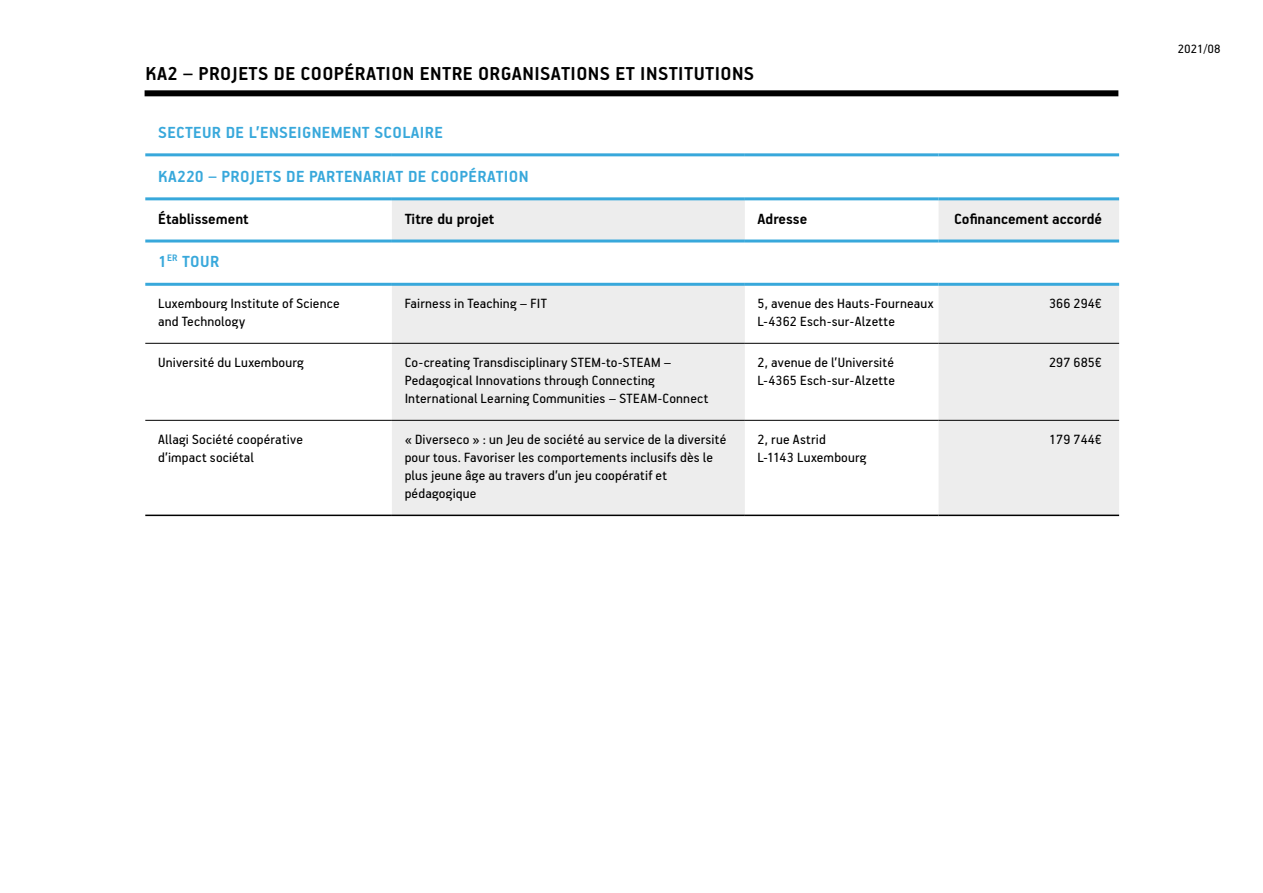
<style>
.page{position:relative;width:1263px;height:893px;background:#fff}
.page>*{position:absolute;margin:0;border:0;box-sizing:border-box;transform-origin:0 0}
.t1{font:700 21px "PF Handbook Pro";letter-spacing:.02em;color:#000}
.t2{font:700 18px "PF Handbook Pro";letter-spacing:.02em;color:#38a8db}
.t3{font:700 16.5px "PF Handbook Pro";color:#000}
.t4{font:15px/18px "PF Handbook Pro";letter-spacing:.01em;color:#000}
.t5{font:13.5px "PF Handbook Pro";color:#000}
</style>
<div class="page">
<svg style="left:392px;top:200px;width:727px;height:315px;background:#eee"></svg>
<svg style="left:745px;top:200px;width:193px;height:315px"></svg>
<hr style="left:145px;top:153px;width:247px;height:3px;background:#38a8db">
<hr style="left:392px;top:153px;width:353px;height:3px;background:#38a8db">
<hr style="left:745px;top:153px;width:193px;height:3px;background:#38a8db">
<hr style="left:938px;top:153px;width:181px;height:3px;background:#38a8db">
<hr style="left:145px;top:515px;width:247px;height:1px;background:#000">
<hr style="left:392px;top:515px;width:353px;height:1px;background:#000">
<hr style="left:745px;top:515px;width:193px;height:1px;background:#000">
<hr style="left:938px;top:515px;width:181px;height:1px;background:#000">
<hr style="left:145px;top:197px;width:247px;height:3px;background:#38a8db">
<hr style="left:392px;top:197px;width:353px;height:3px;background:#38a8db">
<hr style="left:745px;top:197px;width:193px;height:3px;background:#38a8db">
<hr style="left:938px;top:197px;width:181px;height:3px;background:#38a8db">
<hr style="left:145px;top:343px;width:247px;height:1px;background:#000">
<hr style="left:392px;top:343px;width:353px;height:1px;background:#000">
<hr style="left:745px;top:343px;width:193px;height:1px;background:#000">
<hr style="left:938px;top:343px;width:181px;height:1px;background:#000">
<hr style="left:145px;top:420px;width:247px;height:1px;background:#000">
<hr style="left:392px;top:420px;width:353px;height:1px;background:#000">
<hr style="left:745px;top:420px;width:193px;height:1px;background:#000">
<hr style="left:938px;top:420px;width:181px;height:1px;background:#000">
<hr style="left:145px;top:239px;width:247px;height:3px;background:#38a8db">
<hr style="left:392px;top:239px;width:353px;height:3px;background:#38a8db">
<hr style="left:745px;top:239px;width:193px;height:3px;background:#38a8db">
<hr style="left:938px;top:239px;width:181px;height:3px;background:#38a8db">
<hr style="left:145px;top:283px;width:247px;height:3px;background:#38a8db">
<hr style="left:392px;top:283px;width:353px;height:3px;background:#38a8db">
<hr style="left:745px;top:283px;width:193px;height:3px;background:#38a8db">
<hr style="left:938px;top:283px;width:181px;height:3px;background:#38a8db">
<div style="left:145px;top:90px;width:973px;height:6px;background:#000"></div>
<p class="t1" style="left:145px;top:61px;width:610px">KA2 – PROJETS DE COOPÉRATION ENTRE ORGANISATIONS ET INSTITUTIONS</p>
<p class="t2" style="left:158px;top:121px;width:286px">SECTEUR DE L’ENSEIGNEMENT SCOLAIRE</p>
<p class="t2" style="left:158px;top:165px;width:372px">KA220 – PROJETS DE PARTENARIAT DE COOPÉRATION</p>
<p class="t3" style="left:158px;top:209px;width:92px">Établissement</p>
<p class="t3" style="left:405px;top:209px;width:91px">Titre du projet</p>
<p class="t3" style="left:758px;top:209px;width:51px">Adresse</p>
<p class="t3" style="left:954px;top:209px;width:149px">Cofinancement accordé</p>
<p class="t2" style="left:158px;top:251px;width:63px">1<sup>ER</sup> TOUR</p>
<p class="t4" style="left:158px;top:294px;width:183px">Luxembourg Institute of Science and Technology</p>
<p class="t4" style="left:405px;top:294px;width:144px">Fairness in Teaching – FIT</p>
<p class="t4" style="left:758px;top:294px;width:177px">5, avenue des Hauts-Fourneaux</p>
<p class="t4" style="left:1049px;top:294px;width:55px">366 294€</p>
<p class="t4" style="left:758px;top:312px;width:139px">L-4362 Esch-sur-Alzette</p>
<p class="t4" style="left:158px;top:353px;width:147px">Université du Luxembourg</p>
<p class="t4" style="left:405px;top:353px;width:305px">Co-creating Transdisciplinary STEM-to-STEAM –<br>Pedagogical Innovations through Connecting<br>International Learning Communities – STEAM-Connect</p>
<p class="t4" style="left:758px;top:353px;width:138px">2, avenue de l’Université</p>
<p class="t4" style="left:758px;top:371px;width:139px">L-4365 Esch-sur-Alzette</p>
<p class="t4" style="left:158px;top:430px;width:146px">Allagi Société coopérative d’impact sociétal</p>
<p class="t4" style="left:405px;top:430px;width:323px">« Diverseco » : un Jeu de société au service de la diversité</p>
<p class="t4" style="left:405px;top:448px;width:310px">pour tous. Favoriser les comportements inclusifs dès le</p>
<p class="t4" style="left:405px;top:466px;width:264px">plus jeune âge au travers d’un jeu coopératif et</p>
<p class="t4" style="left:405px;top:484px;width:73px">pédagogique</p>
<p class="t4" style="left:758px;top:430px;width:70px">2, rue Astrid</p>
<p class="t4" style="left:758px;top:448px;width:110px">L-1143 Luxembourg</p>
<p class="t4" style="left:1049px;top:353px;width:55px">297 685€</p>
<p class="t4" style="left:1049px;top:430px;width:55px">179 744€</p>
<p class="t5" style="left:1178px;top:40px;width:44px">2021/08</p>
</div>
